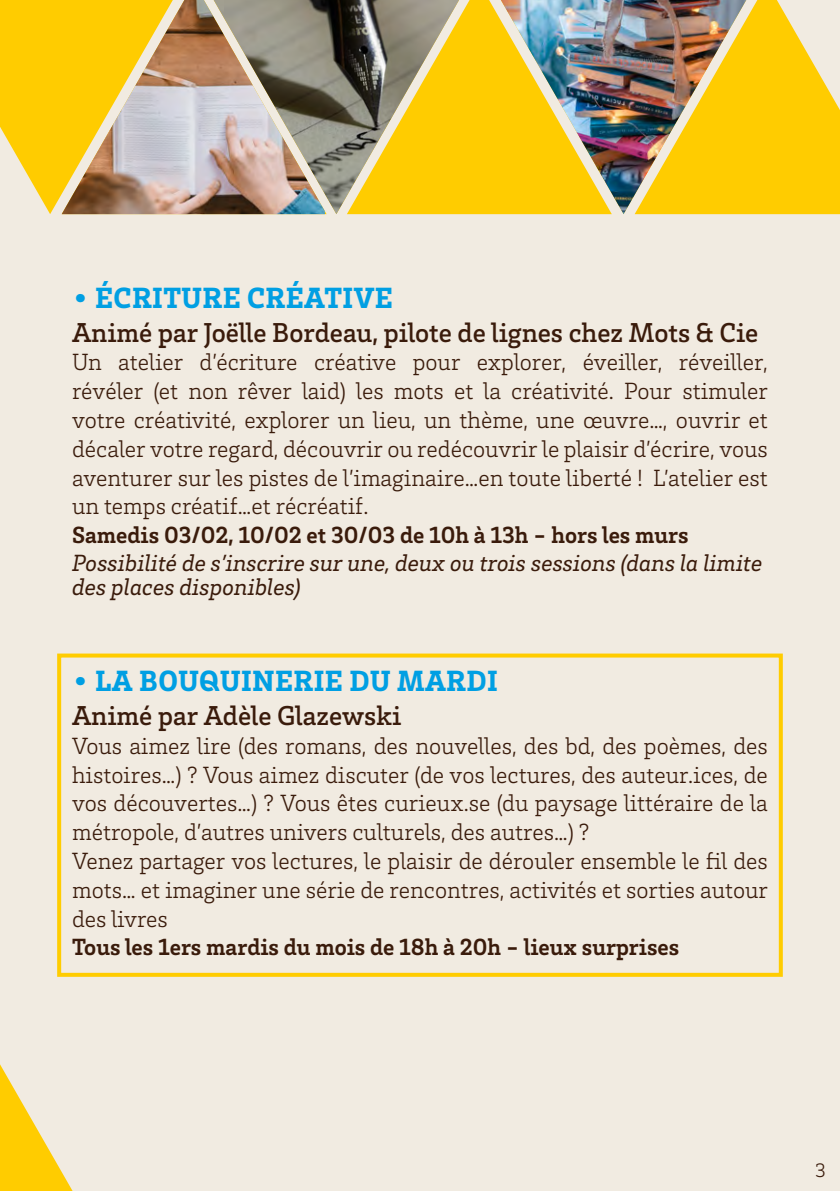
<style>
.page{position:relative;width:840px;height:1191px;background:#fff}
.page>*{position:absolute;margin:0;border:0;box-sizing:border-box;transform-origin:0 0}
.t1{font:900 30px "Brix Slab";letter-spacing:.015em;color:#009fe3}
.t2{font:500 28px "Brix Slab";color:#3a1b0b}
.t3{font:300 24px/28.8px "Brix Slab";color:#3a1b0b;text-align:justify}
.t4{font:700 24px "Brix Slab";color:#3a1b0b}
.t5{font:italic 24px/24px "Brix Slab";color:#3a1b0b}
.t6{font:300 20px "Brix Slab";color:#3a1b0b}
</style>
<div class="page">
<div style="left:0;top:0;width:839px;height:1191px;background:#f1ebe1"></div>
<img style="left:611px;top:0;width:23px;height:214px">
<img style="left:459px;top:0;width:152px;height:214px">
<img style="left:634px;top:0;width:205px;height:214px">
<img style="left:173px;top:0;width:40px;height:214px">
<img style="left:213px;top:0;width:246px;height:214px">
<svg style="left:0;top:0;width:173px;height:214px;background:#e7c245"></svg>
<svg style="left:0;top:1064px;width:73px;height:127px"></svg>
<div style="left:57px;top:653px;width:725px;height:323px;border:4px solid #fc0"></div>
<p class="t1" style="left:72px;top:278px;width:322px">• ÉCRITURE CRÉATIVE</p>
<p class="t2" style="left:72px;top:314px;width:687px">Animé par Joëlle Bordeau, pilote de lignes chez Mots &amp; Cie</p>
<p class="t3" style="left:72px;top:347px;width:697px">Un atelier d’écriture créative pour explorer, éveiller, réveiller, révéler (et non rêver laid) les mots et la créativité. Pour stimuler votre créativité, explorer un lieu, un thème, une œuvre…, ouvrir et décaler votre regard, découvrir ou redécouvrir le plaisir d’écrire, vous aventurer sur les pistes de l’imaginaire…en toute liberté ! L’atelier est un temps créatif…et récréatif.</p>
<p class="t4" style="left:72px;top:519px;width:617px">Samedis 03/02, 10/02 et 30/03 de 10h à 13h - hors les murs</p>
<p class="t5" style="left:72px;top:550px;width:691px">Possibilité de s’inscrire sur une, deux ou trois sessions (dans la limite des places disponibles)</p>
<p class="t1" style="left:72px;top:661px;width:427px">• LA BOUQUINERIE DU MARDI</p>
<p class="t2" style="left:72px;top:697px;width:331px">Animé par Adèle Glazewski</p>
<p class="t3" style="left:72px;top:730px;width:697px;text-align:left">Vous aimez lire (des romans, des nouvelles, des bd, des poèmes, des histoires…) ? Vous aimez discuter (de vos lectures, des auteur.ices, de vos découvertes…) ? Vous êtes curieux.se (du paysage littéraire de la métropole, d’autres univers culturels, des autres…) ?<br>Venez partager vos lectures, le plaisir de dérouler ensemble le fil des mots… et imaginer une série de rencontres, activités et sorties autour des livres</p>
<p class="t4" style="left:72px;top:931px;width:608px">Tous les 1ers mardis du mois de 18h à 20h - lieux surprises</p>
<p class="t6" style="left:814px;top:1157px;width:12px">3</p>
</div>
